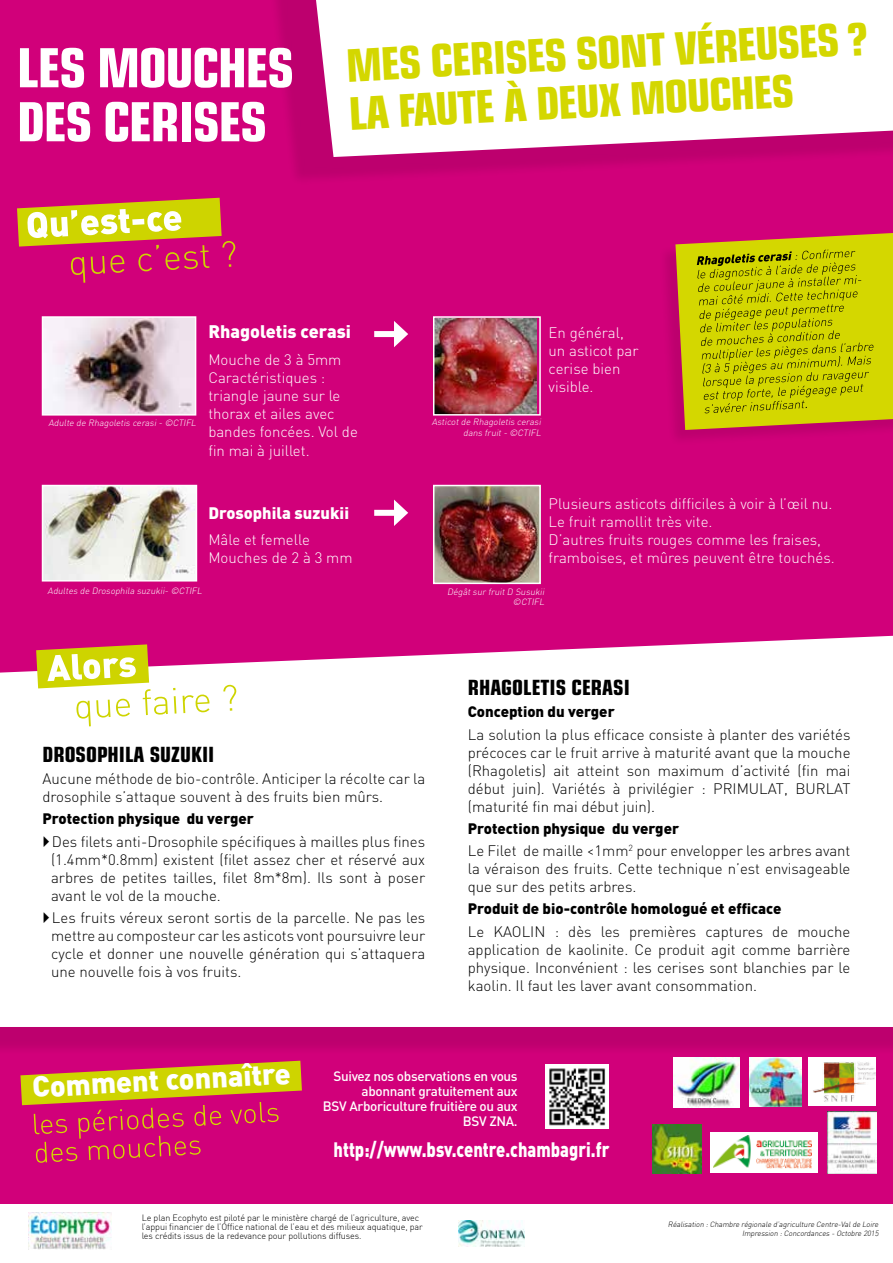
<style>
.page{position:relative;width:893px;height:1263px;background:#fff}
.page>*{position:absolute;margin:0;border:0;box-sizing:border-box;transform-origin:0 0}
.t1{font:700 condensed 54px/54px "Eurostile LT Std";letter-spacing:-.025em;color:#fff}
.t2{font:700 condensed 45px/48px "Eurostile LT Std";color:#d4d700}
.t3{font:900 28.8px "DIN Pro";color:#fff}
.t4{font:700 condensed 21px "Eurostile LT Std";color:#000}
.t5{font:900 20.7px "DIN Pro";color:#fff;scale:.8 1}
.t6{font:900 18px "DIN Pro";color:#fff}
.t7{font:900 16.5px "DIN Pro";color:#fff}
.t8{font:300 15px/18px "DIN Pro";color:#000;text-align:justify}
.t9{font:300 15px/18px "DIN Pro";color:#fff}
.t10{font:900 15px "DIN Pro";color:#000}
.t11{font:500 13.5px/15px "DIN Pro";letter-spacing:-.025em;color:#fff;text-align:right}
.t12{font:300 9px/9px "DIN";letter-spacing:-.01em;color:#000}
.t13{font:italic 300 9px/10.8px "DIN Pro";color:#fff;text-align:right}
.t14{font:italic 300 7.5px/9px "DIN";color:#000;text-align:right}
.s1{font-weight:900}
</style>
<div class="page">
<div style="left:0;top:0;width:893px;height:1204px;background:#d1007a"></div>
<img style="left:29px;top:1212px;width:82px;height:38px">
<img style="left:459px;top:1221px;width:66px;height:25px">
<img style="left:749px;top:1058px;width:52px;height:48px">
<img style="left:674px;top:1057px;width:66px;height:50px">
<div style="left:808px;top:1057px;width:68px;height:49px;background:#fff"></div>
<img style="left:813px;top:1062px;width:63px;height:40px">
<img style="left:652px;top:1125px;width:49px;height:49px">
<div style="left:710px;top:1132px;width:107px;height:40px;background:#fff"></div>
<img style="left:713px;top:1135px;width:99px;height:33px">
<img style="left:828px;top:1111px;width:49px;height:63px">
<img style="left:45px;top:319px;width:148px;height:94px">
<div style="left:42px;top:316px;width:154px;height:100px;border:2px solid #fff"></div>
<img style="left:45px;top:488px;width:149px;height:90px">
<div style="left:42px;top:485px;width:155px;height:96px;border:2px solid #fff"></div>
<img style="left:436px;top:319px;width:101px;height:94px">
<div style="left:433px;top:316px;width:108px;height:100px;border:2px solid #fff"></div>
<img style="left:436px;top:488px;width:102px;height:93px">
<div style="left:433px;top:485px;width:108px;height:99px;border:2px solid #fff"></div>
<div style="left:374px;top:331px;width:25px;height:6px;background:#fff"></div>
<svg style="left:394px;top:321px;width:14px;height:26px"></svg>
<div style="left:374px;top:510px;width:25px;height:6px;background:#fff"></div>
<svg style="left:394px;top:500px;width:14px;height:26px"></svg>
<div style="left:658px;top:233px;width:235px;height:214px;background:#000;opacity:.1"></div>
<svg style="left:675px;top:233px;width:218px;height:197px;background:#c4b709"></svg>
<div style="left:0;top:647px;width:893px;height:409px;background:#000;opacity:.1"></div>
<svg style="left:0;top:636px;width:893px;height:391px"></svg>
<svg style="left:36px;top:644px;width:200px;height:82px"></svg>
<svg style="left:20px;top:1061px;width:282px;height:102px;background:#d04750"></svg>
<img style="left:545px;top:1065px;width:64px;height:63px">
<svg style="left:17px;top:198px;width:218px;height:85px;background:#d4635b"></svg>
<div style="left:267px;top:0;width:626px;height:186px;background:#000;opacity:.1"></div>
<svg style="left:316px;top:0;width:577px;height:157px"></svg>
<svg style="left:44px;top:836px;width:5px;height:11px"></svg>
<svg style="left:44px;top:912px;width:5px;height:11px"></svg>
<h1 class="t1" style="left:17px;top:41px;width:279px">LES MOUCHES<br>DES CERISES</h1>
<h2 class="t2" style="left:345px;top:42px;width:523px;rotate:-3deg">MES CERISES SONT VÉREUSES ?<br>LA FAUTE À DEUX M OUCHES</h2>
<p class="t13" style="left:48px;top:417px;width:151px">Adulte de Rhagoletis cerasi- ©CTIFL</p>
<p class="t6" style="left:208px;top:319px;width:144px">Rhagoletis cerasi</p>
<p class="t9" style="left:208px;top:349px;width:151px">Mouche de 3 à 5mm<br>Caractéristiques : triangle jaune sur le thorax et ailes avec bandes foncées. Vol de</p>
<p class="t9" style="left:208px;top:441px;width:103px">fin mai à juillet.</p>
<p class="t7" style="left:208px;top:501px;width:142px">Drosophila suzukii</p>
<p class="t9" style="left:208px;top:530px;width:146px">Mâle et femelle<br>Mouches de 2 à 3 mm</p>
<p class="t13" style="left:48px;top:585px;width:158px">Adultes de Drosophila suzukii- ©CTIFL</p>
<p class="t9" style="left:549px;top:323px;width:92px">En général, un asticot par cerise bien visible.</p>
<p class="t13" style="left:432px;top:416px;width:113px">Asticotde Rhagoletis cerasi dans fruit- ©CTIFL</p>
<p class="t9" style="left:549px;top:494px;width:288px">Plusieurs asticots difficiles à voir à l’œil nu.<br>Le fruit ramollit très vite.<br>D’autres fruits rouges comme les fraises, framboises, et mûres peuvent être touchés.</p>
<p class="t13" style="left:447px;top:585px;width:101px">DégâtsurfruitD Susukii ©CTIFL</p>
<h3 class="t4" style="left:43px;top:742px;width:173px">DROSOPHILA SUZUKII</h3>
<p class="t8" style="left:43px;top:769px;width:384px">Aucune méthode de bio-contrôle. Anticiper la récolte car la drosophile s’attaque souvent à des fruits bien mûrs.</p>
<p class="t10" style="left:43px;top:809px;width:213px">Protection physique du verger</p>
<p class="t8" style="left:51px;top:832px;width:376px">Des filets anti-Drosophile spécifiques à mailles plus fines (1.4mm*0.8mm) existent (filet assez cher et réservé aux arbres de petites tailles, filet 8m*8m). Ils sont à poser avant le vol de la mouche.</p>
<p class="t8" style="left:51px;top:908px;width:376px">Les fruits véreux seront sortis de la parcelle. Ne pas les mettre au composteur car les asticots vont poursuivre leur cycle et donner une nouvelle génération qui s’attaquera une nouvelle fois à vos fruits.</p>
<h3 class="t4" style="left:468px;top:675px;width:164px">RHAGOLETIS CERASI</h3>
<p class="t10" style="left:468px;top:702px;width:149px">Conception du verger</p>
<p class="t8" style="left:468px;top:724px;width:384px">La solution la plus efficace consiste à planter des variétés précoces car le fruit arrive à maturité avant que la mouche (Rhagoletis) ait atteint son maximum d’activité (fin mai début juin). Variétés à privilégier : PRIMULAT, BURLAT (maturité fin mai début juin).</p>
<p class="t8" style="left:468px;top:817px;width:384px;line-height:22.2px"><span class="s1">Protection physique du verger<br></span>Le Filet de maille &lt;1mm<sup>2</sup> pour envelopper les arbres avant</p>
<p class="t8" style="left:468px;top:859px;width:384px">la véraison des fruits. Cette technique n’est envisageable que sur des petits arbres.</p>
<p class="t10" style="left:468px;top:899px;width:315px">Produit de bio-contrôle homologué et efficace</p>
<p class="t8" style="left:468px;top:921px;width:384px">Le KAOLIN : dès les premières captures de mouche application de kaolinite. Ce produit agit comme barrière physique. Inconvénient : les cerises sont blanchies par le kaolin. Il faut les laver avant consommation.</p>
<h3 class="t3" style="left:31px;top:1067px;width:262px;rotate:-3deg">Commentconnaître</h3>
<p class="t11" style="left:323px;top:1068px;width:196px">Suivez nos observations en vous abonnant gratuitement aux<br>BSV Arboriculture fruitière ou aux<br>BSV ZNA.</p>
<h3 class="t5" style="left:334px;top:1135px;width:346px">http://www.bsv.centre.chambagri.fr</h3>
<p class="t12" style="left:142px;top:1213px;width:283px">Le plan Ecophyto est piloté par le ministère chargé de l’agriculture, avec l’appui financier de l’Office national de l’eau et des milieux aquatique, par les crédits issus de la redevance pour pollutions diffuses.</p>
<p class="t14" style="left:668px;top:1220px;width:214px">Réalisation :Chambre régionale d’agriculture Centre-Valde Loire<br>Impression :Concordances - Octobre 2015</p>
</div>
